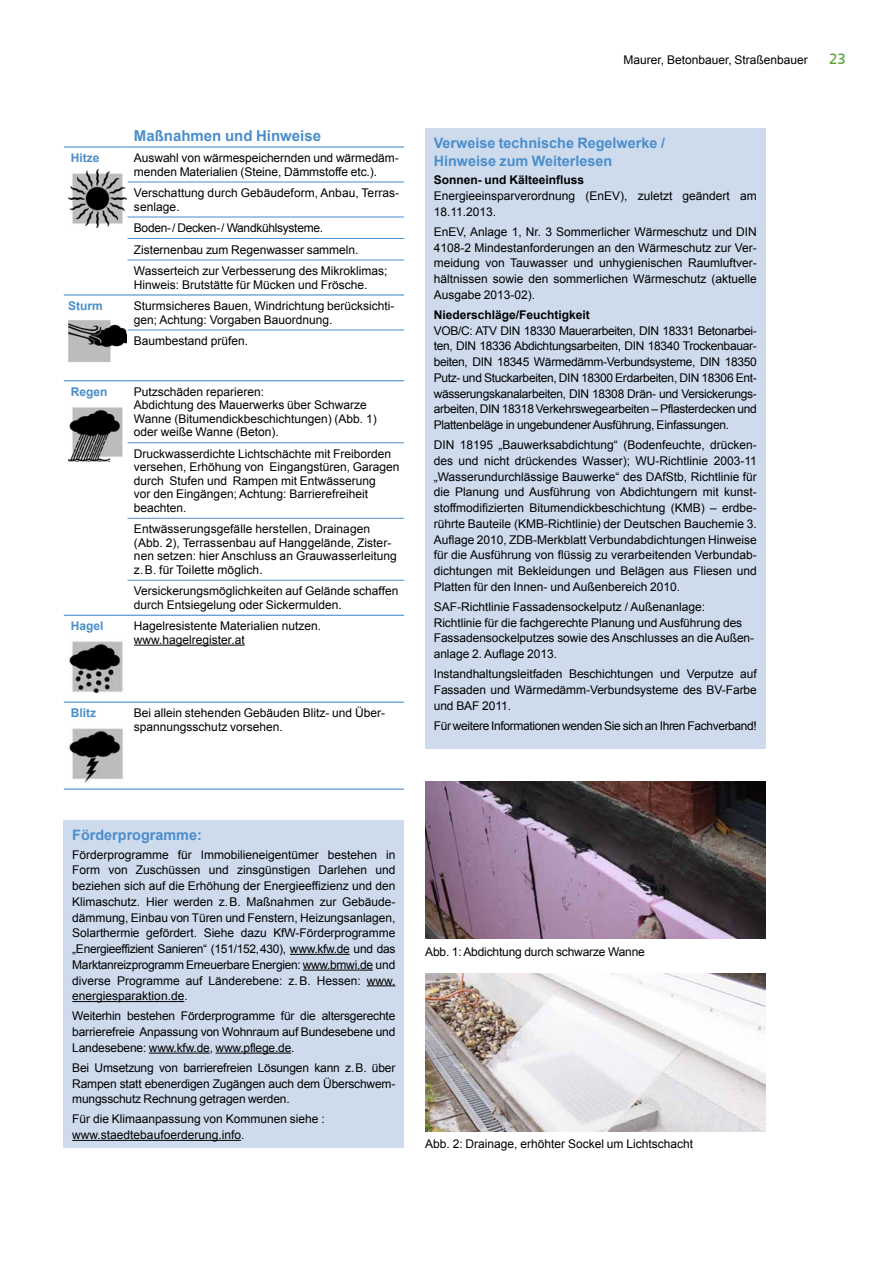
<style>
.page{position:relative;width:893px;height:1263px;background:#fff}
.page>*{position:absolute;margin:0;border:0;box-sizing:border-box;transform-origin:0 0}
.t1{font:700 15px "Arial";color:#4a8ecc}
.t2{font:15px "Frutiger CE";color:#5ca038}
.t3{font:700 14.4px/17.2px "Arial";color:#4a8ecc}
.t4{font:12px/15.8px "Arial";color:#000}
.t5{font:12px "Arial";letter-spacing:-.03em;color:#000}
.t6{font:700 12px "Arial";color:#000}
.t7{font:700 12px "Arial";color:#4a8ecc}
</style>
<div class="page">
<div style="left:425px;top:128px;width:340px;height:620px;background:#cedbed"></div>
<div style="left:64px;top:821px;width:340px;height:327px;background:#cedbed"></div>
<hr style="left:290px;top:954px;width:60px;height:1px;background:#000">
<hr style="left:303px;top:970px;width:70px;height:1px;background:#000">
<svg style="left:367px;top:985px;width:28px;height:1px"></svg>
<hr style="left:72px;top:1001px;width:112px;height:1px;background:#000">
<hr style="left:149px;top:1053px;width:61px;height:1px;background:#000">
<hr style="left:216px;top:1053px;width:75px;height:1px;background:#000">
<hr style="left:72px;top:1140px;width:169px;height:1px;background:#000">
<hr style="left:64px;top:146px;width:64px;height:2px;background:#4a8ecc">
<hr style="left:128px;top:146px;width:276px;height:2px;background:#4a8ecc">
<hr style="left:128px;top:182px;width:276px;height:1px;background:#4a8ecc">
<hr style="left:64px;top:294px;width:64px;height:2px;background:#4a8ecc">
<hr style="left:64px;top:380px;width:64px;height:1px;background:#4a8ecc">
<hr style="left:64px;top:615px;width:64px;height:1px;background:#4a8ecc">
<hr style="left:64px;top:702px;width:64px;height:1px;background:#4a8ecc">
<hr style="left:64px;top:788px;width:64px;height:2px;background:#4a8ecc">
<hr style="left:128px;top:260px;width:276px;height:1px;background:#4a8ecc">
<hr style="left:128px;top:294px;width:276px;height:2px;background:#4a8ecc">
<hr style="left:128px;top:217px;width:276px;height:1px;background:#4a8ecc">
<hr style="left:128px;top:238px;width:276px;height:1px;background:#4a8ecc">
<hr style="left:128px;top:330px;width:276px;height:1px;background:#4a8ecc">
<hr style="left:128px;top:380px;width:276px;height:1px;background:#4a8ecc">
<hr style="left:128px;top:442px;width:276px;height:1px;background:#4a8ecc">
<hr style="left:128px;top:518px;width:276px;height:1px;background:#4a8ecc">
<hr style="left:128px;top:580px;width:276px;height:1px;background:#4a8ecc">
<hr style="left:128px;top:788px;width:276px;height:2px;background:#4a8ecc">
<hr style="left:128px;top:615px;width:276px;height:1px;background:#4a8ecc">
<hr style="left:128px;top:702px;width:276px;height:1px;background:#4a8ecc">
<img style="left:68px;top:169px;width:59px;height:59px">
<img style="left:68px;top:320px;width:59px;height:42px">
<img style="left:68px;top:407px;width:55px;height:54px">
<img style="left:69px;top:641px;width:54px;height:53px">
<hr style="left:134px;top:645px;width:111px;height:1px;background:#000">
<img style="left:69px;top:728px;width:54px;height:55px">
<img style="left:425px;top:781px;width:340px;height:158px">
<img style="left:425px;top:974px;width:340px;height:157px">
<p class="t1" style="left:134px;top:125px;width:189px">Maßnahmen und Hinweise</p>
<p class="t7" style="left:71px;top:150px;width:30px">Hitze</p>
<p class="t4" style="left:134px;top:151px;width:266px;line-height:13.5px">Auswahl von wärmespeichernden und wärmedäm&shy;menden Materialien (Steine, Dämmstoffe etc.).</p>
<p class="t4" style="left:134px;top:186px;width:267px;line-height:13.5px">Verschattung durch Gebäudeform, Anbau, Terras&shy;senlage.</p>
<p class="t4" style="left:134px;top:217px;width:255px;line-height:21.5px">Boden-/ Decken-/ Wandkühlsysteme.<br>Zisternenbau zum Regenwasser sammeln.<br>Wasserteich zur Verbesserung des Mikroklimas;</p>
<p class="t4" style="left:134px;top:277px;width:235px">Hinweis: Brutstätte für Mücken und Frösche.</p>
<p class="t7" style="left:68px;top:298px;width:36px">Sturm</p>
<p class="t4" style="left:134px;top:299px;width:262px;line-height:13.5px">Sturmsicheres Bauen, Windrichtung berücksichti&shy;gen; Achtung: Vorgaben Bauordnung.</p>
<p class="t4" style="left:134px;top:333px;width:116px">Baumbestand prüfen.</p>
<p class="t7" style="left:71px;top:384px;width:38px">Regen</p>
<p class="t4" style="left:134px;top:385px;width:244px;line-height:13.5px">Putzschäden reparieren:<br>Abdichtung des Mauerwerks über Schwarze Wanne (Bitumendickbeschichtungen) (Abb. 1) oder weiße Wanne (Beton).</p>
<p class="t4" style="left:134px;top:447px;width:267px;line-height:13.5px">Druckwasserdichte Lichtschächte mit Freiborden versehen, Erhöhung von Eingangstüren, Garagen durch Stufen und Rampen mit Entwässerung<br>vor den Eingängen; Achtung: Barrierefreiheit beachten.</p>
<p class="t4" style="left:134px;top:522px;width:265px;line-height:13.5px">Entwässerungsgefälle herstellen, Drainagen (Abb. 2), Terrassenbau auf Hanggelände, Zister&shy;nen setzen: hier Anschluss an Grauwasserleitung z.B. für Toilette möglich.</p>
<p class="t4" style="left:134px;top:584px;width:266px;line-height:13.5px">Versickerungsmöglichkeiten auf Gelände schaffen durch Entsiegelung oder Sickermulden.</p>
<p class="t7" style="left:71px;top:618px;width:34px">Hagel</p>
<p class="t4" style="left:134px;top:619px;width:189px;line-height:13.5px">Hagelresistente Materialien nutzen. www.hagelregister.at</p>
<p class="t7" style="left:71px;top:705px;width:27px">Blitz</p>
<p class="t4" style="left:134px;top:706px;width:253px;line-height:13.5px">Bei allein stehenden Gebäuden Blitz- und Über&shy;spannungsschutz vorsehen.</p>
<p class="t4" style="left:623px;top:52px;width:186px">Maurer, Betonbauer, Straßenbauer</p>
<p class="t2" style="left:829px;top:50px;width:18px">23</p>
<p class="t3" style="left:434px;top:135px;width:233px">Verweise technische Regelwerke /<br>Hinweise zum Weiterlesen</p>
<p class="t6" style="left:434px;top:172px;width:152px">Sonnen- und Kälteeinfluss</p>
<p class="t4" style="left:434px;top:188px;width:325px">Energieeinsparverordnung (EnEV), zuletzt geändert am<br>18.11.2013.</p>
<p class="t4" style="left:434px;top:224px;width:325px;text-align:justify">EnEV, Anlage 1, Nr. 3 Sommerlicher Wärmeschutz und DIN 4108-2 Mindestanforderungen an den Wärmeschutz zur Ver&shy;meidung von Tauwasser und unhygienischen Raumluftver&shy;hältnissen sowie den sommerlichen Wärmeschutz (aktuelle Ausgabe 2013-02).</p>
<p class="t6" style="left:434px;top:307px;width:158px">Niederschläge/Feuchtigkeit</p>
<p class="t4" style="left:434px;top:323px;width:325px;text-align:justify">VOB/C: ATV DIN 18330 Mauerarbeiten, DIN 18331 Betonarbei&shy;ten, DIN 18336 Abdichtungsarbeiten, DIN 18340 Trockenbauar&shy;beiten, DIN 18345 Wärmedämm-Verbundsysteme, DIN 18350<br>Putz- und Stuckarbeiten, DIN 18300 Erdarbeiten, DIN 18306 Ent&shy;wässerungskanalarbeiten, DIN 18308 Drän- und Versickerungs&shy;arbeiten, DIN 18318 Verkehrswegearbeiten – Pflasterdecken und Plattenbeläge in ungebundener Ausführung, Einfassungen.</p>
<p class="t4" style="left:434px;top:437px;width:325px;text-align:justify">DIN 18195 „Bauwerksabdichtung“ (Bodenfeuchte, drücken&shy;des und nicht drückendes Wasser); WU-Richtlinie 2003-11 „Wasserundurchlässige Bauwerke“ des DAfStb, Richtlinie für die Planung und Ausführung von Abdichtungern mit kunst&shy;stoffmodifizierten Bitumendickbeschichtung (KMB) – erdbe&shy;rührte Bauteile (KMB-Richtlinie) der Deutschen Bauchemie 3.<br>Auflage 2010, ZDB-Merkblatt Verbundabdichtungen Hinweise für die Ausführung von flüssig zu verarbeitenden Verbundab&shy;dichtungen mit Bekleidungen und Belägen aus Fliesen und Platten für den Innen- und Außenbereich 2010.</p>
<p class="t4" style="left:434px;top:599px;width:322px">SAF-Richtlinie Fassadensockelputz / Außenanlage:<br>Richtlinie für die fachgerechte Planung und Ausführung des Fassadensockelputzes sowie des Anschlusses an die Außen&shy;anlage 2. Auflage 2013.</p>
<p class="t4" style="left:434px;top:666px;width:325px;text-align:justify">Instandhaltungsleitfaden Beschichtungen und Verputze auf Fassaden und Wärmedämm-Verbundsysteme des BV-Farbe und BAF 2011.</p>
<p class="t5" style="left:434px;top:717px;width:325px">Für weitere Informationen wenden Sie sich an Ihren Fachverband!</p>
<p class="t3" style="left:72px;top:827px;width:131px">Förderprogramme:</p>
<p class="t4" style="left:72px;top:846px;width:325px;text-align:justify">Förderprogramme für Immobilieneigentümer bestehen in Form von Zuschüssen und zinsgünstigen Darlehen und beziehen sich auf die Erhöhung der Energieeffizienz und den Klimaschutz. Hier werden z.B. Maßnahmen zur Gebäude&shy;dämmung, Einbau von Türen und Fenstern, Heizungsanlagen, Solarthermie gefördert. Siehe dazu KfW-Förderprogramme „Energieeffizient Sanieren“ (151/152,430), www.kfw.de und das Marktanreizprogramm Erneuerbare Energien: www.bmwi.de und diverse Programme auf Länderebene: z.B. Hessen: www. energiesparaktion.de.</p>
<p class="t4" style="left:72px;top:1008px;width:325px;text-align:justify">Weiterhin bestehen Förderprogramme für die altersgerechte barrierefreie Anpassung von Wohnraum auf Bundesebene und Landesebene: www.kfw.de, www.pflege.de.</p>
<p class="t4" style="left:72px;top:1060px;width:325px;text-align:justify">Bei Umsetzung von barrierefreien Lösungen kann z.B. über Rampen statt ebenerdigen Zugängen auch dem Überschwem&shy;mungsschutz Rechnung getragen werden.</p>
<p class="t4" style="left:72px;top:1111px;width:254px">Für die Klimaanpassung von Kommunen siehe : www.staedtebaufoerderung.info.</p>
<p class="t4" style="left:425px;top:944px;width:221px">Abb. 1: Abdichtung durch schwarze Wanne</p>
<p class="t4" style="left:425px;top:1136px;width:269px">Abb. 2: Drainage, erhöhter Sockel um Lichtschacht</p>
</div>
